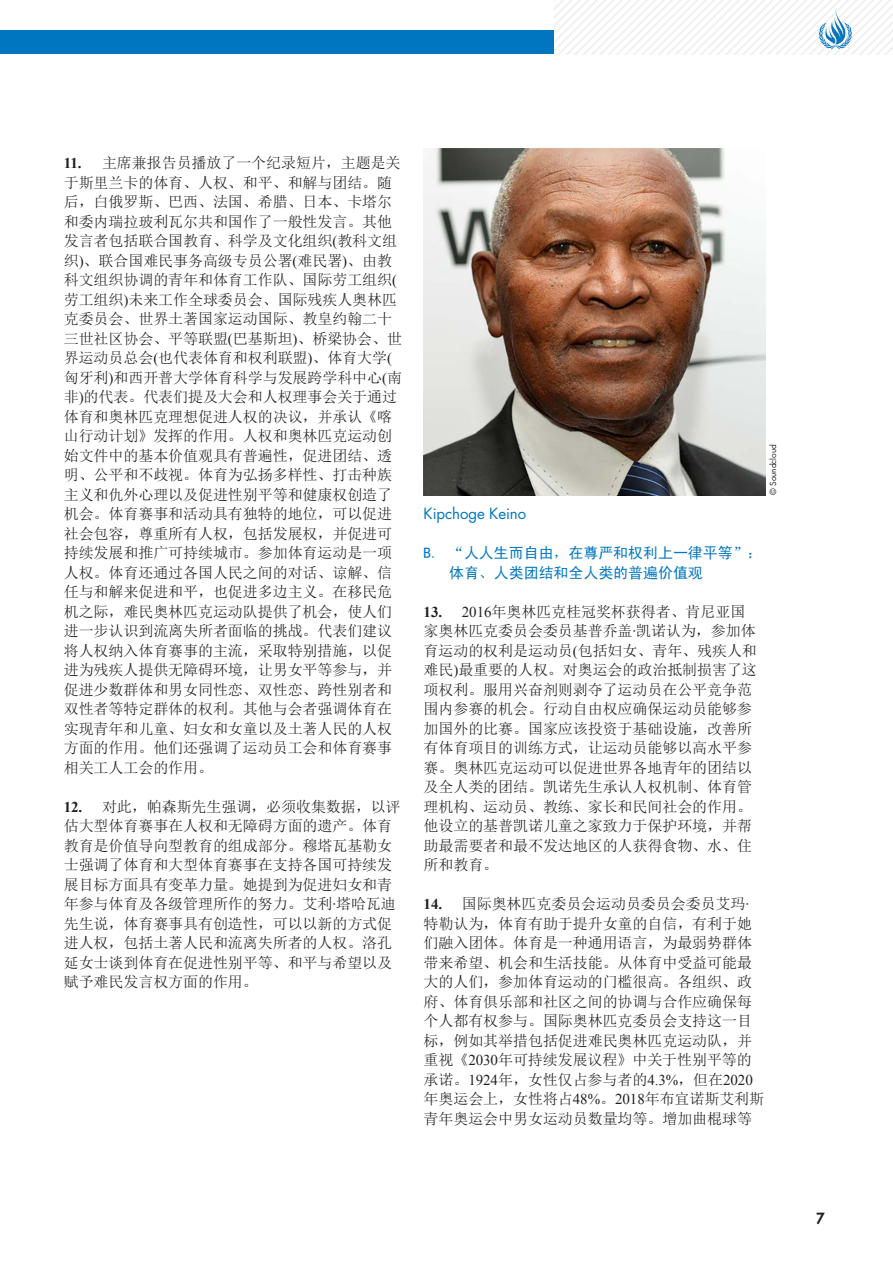
<style>
.page{position:relative;width:893px;height:1263px;background:#fff}
.page>*{position:absolute;margin:0;border:0;box-sizing:border-box;transform-origin:0 0}
.t1{font:15px/19.5px "N Sim Sun";letter-spacing:-.005em;color:#231f20}
.t2{font:15px/19.5px "Sim Hei";letter-spacing:-.005em;color:#0076c0}
.t3{font:15px "Futura";letter-spacing:-.005em;color:#0076c0}
.t4{font:800 15px "Futura";color:#231f20}
.t5{font:8.25px "Futura";letter-spacing:-.005em;color:#231f20}
.s1{font-family:"Times New Roman";font-weight:700}
.s2{font-family:"Times New Roman"}
</style>
<div class="page">
<div style="left:0;top:31px;width:554px;height:23px;background:#0076c0"></div>
<svg style="left:554px;top:0;width:339px;height:54px"></svg>
<img style="left:424px;top:149px;width:341px;height:346px">
<p class="t1" style="left:64px;top:153px;width:340px"><span class="s1">11.</span> 主席兼报告员播放了一个纪录短片，主题是关于斯里兰卡的体育、人权、和平、和解与团结。随后，白俄罗斯、巴西、法国、希腊、日本、卡塔尔和委内瑞拉玻利瓦尔共和国作了一般性发言。其他发言者包括联合国教育、科学及文化组织<span class="s2">(</span>教科文组织<span class="s2">)</span>、联合国难民事务高级专员公署<span class="s2">(</span>难民署<span class="s2">)</span>、由教科文组织协调的青年和体育工作队、国际劳工组织<span class="s2">(</span>劳工组织<span class="s2">)</span>未来工作全球委员会、国际残疾人奥林匹克委员会、世界土著国家运动国际、教皇约翰二十三世社区协会、平等联盟<span class="s2">(</span>巴基斯坦<span class="s2">)</span>、桥梁协会、世界运动员总会<span class="s2">(</span>也代表体育和权利联盟<span class="s2">)</span>、体育大学<span class="s2">(</span>匈牙利<span class="s2">)</span>和西开普大学体育科学与发展跨学科中心<span class="s2">(</span>南非<span class="s2">)</span>的代表。代表们提及大会和人权理事会关于通过体育和奥林匹克理想促进人权的决议，并承认《喀山行动计划》发挥的作用。人权和奥林匹克运动创始文件中的基本价值观具有普遍性，促进团结、透明、公平和不歧视。体育为弘扬多样性、打击种族主义和仇外心理以及促进性别平等和健康权创造了机会。体育赛事和活动具有独特的地位，可以促进社会包容，尊重所有人权，包括发展权，并促进可持续发展和推广可持续城市。参加体育运动是一项人权。体育还通过各国人民之间的对话、谅解、信任与和解来促进和平，也促进多边主义。在移民危机之际，难民奥林匹克运动队提供了机会，使人们进一步认识到流离失所者面临的挑战。代表们建议将人权纳入体育赛事的主流，采取特别措施，以促进为残疾人提供无障碍环境，让男女平等参与，并促进少数群体和男女同性恋、双性恋、跨性别者和双性者等特定群体的权利。其他与会者强调体育在实现青年和儿童、妇女和女童以及土著人民的人权方面的作用。他们还强调了运动员工会和体育赛事相关工人工会的作用。</p>
<p class="t1" style="left:64px;top:797px;width:338px"><span class="s1">12.</span> 对此，帕森斯先生强调，必须收集数据，以评估大型体育赛事在人权和无障碍方面的遗产。体育教育是价值导向型教育的组成部分。穆塔瓦基勒女士强调了体育和大型体育赛事在支持各国可持续发展目标方面具有变革力量。她提到为促进妇女和青年参与体育及各级管理所作的努力。艾利<span class="s2">·</span>塔哈瓦迪先生说，体育赛事具有创造性，可以以新的方式促进人权，包括土著人民和流离失所者的人权。洛孔延女士谈到体育在促进性别平等、和平与希望以及赋予难民发言权方面的作用。</p>
<p class="t3" style="left:424px;top:504px;width:104px">Kipchoge Keino</p>
<p class="t5" style="left:768px;top:495px;width:52px;rotate:-90deg">© Soundcloud</p>
<p class="t2" style="left:449px;top:543px;width:315px;text-indent:-26px">B. “人人生而自由，在尊严和权利上一律平等”：体育、人类团结和全人类的普遍价值观</p>
<p class="t1" style="left:424px;top:602px;width:335px"><span class="s1">13.</span> <span class="s2">2016</span>年奥林匹克桂冠奖杯获得者、肯尼亚国家奥林匹克委员会委员基普乔盖<span class="s2">·</span>凯诺认为，参加体育运动的权利是运动员<span class="s2">(</span>包括妇女、青年、残疾人和难民<span class="s2">)</span>最重要的人权。对奥运会的政治抵制损害了这项权利。服用兴奋剂则剥夺了运动员在公平竞争范围内参赛的机会。行动自由权应确保运动员能够参加国外的比赛。国家应该投资于基础设施，改善所有体育项目的训练方式，让运动员能够以高水平参赛。奥林匹克运动可以促进世界各地青年的团结以及全人类的团结。凯诺先生承认人权机制、体育管理机构、运动员、教练、家长和民间社会的作用。他设立的基普凯诺儿童之家致力于保护环境，并帮助最需要者和最不发达地区的人获得食物、水、住所和教育。</p>
<p class="t1" style="left:424px;top:894px;width:342px"><span class="s1">14.</span> 国际奥林匹克委员会运动员委员会委员艾玛<span class="s2">·</span>特勒认为，体育有助于提升女童的自信，有利于她们融入团体。体育是一种通用语言，为最弱势群体带来希望、机会和生活技能。从体育中受益可能最大的人们，参加体育运动的门槛很高。各组织、政府、体育俱乐部和社区之间的协调与合作应确保每个人都有权参与。国际奥林匹克委员会支持这一目标，例如其举措包括促进难民奥林匹克运动队，并重视《<span class="s2">2030</span>年可持续发展议程》中关于性别平等的承诺。<span class="s2">1924</span>年，女性仅占参与者的<span class="s2">4.3%</span>，但在<span class="s2">2020</span>年奥运会上，女性将占<span class="s2">48%</span>。<span class="s2">2018</span>年布宜诺斯艾利斯青年奥运会中男女运动员数量均等。增加曲棍球等</p>
<p class="t4" style="left:816px;top:1209px;width:10px">7</p>
</div>
